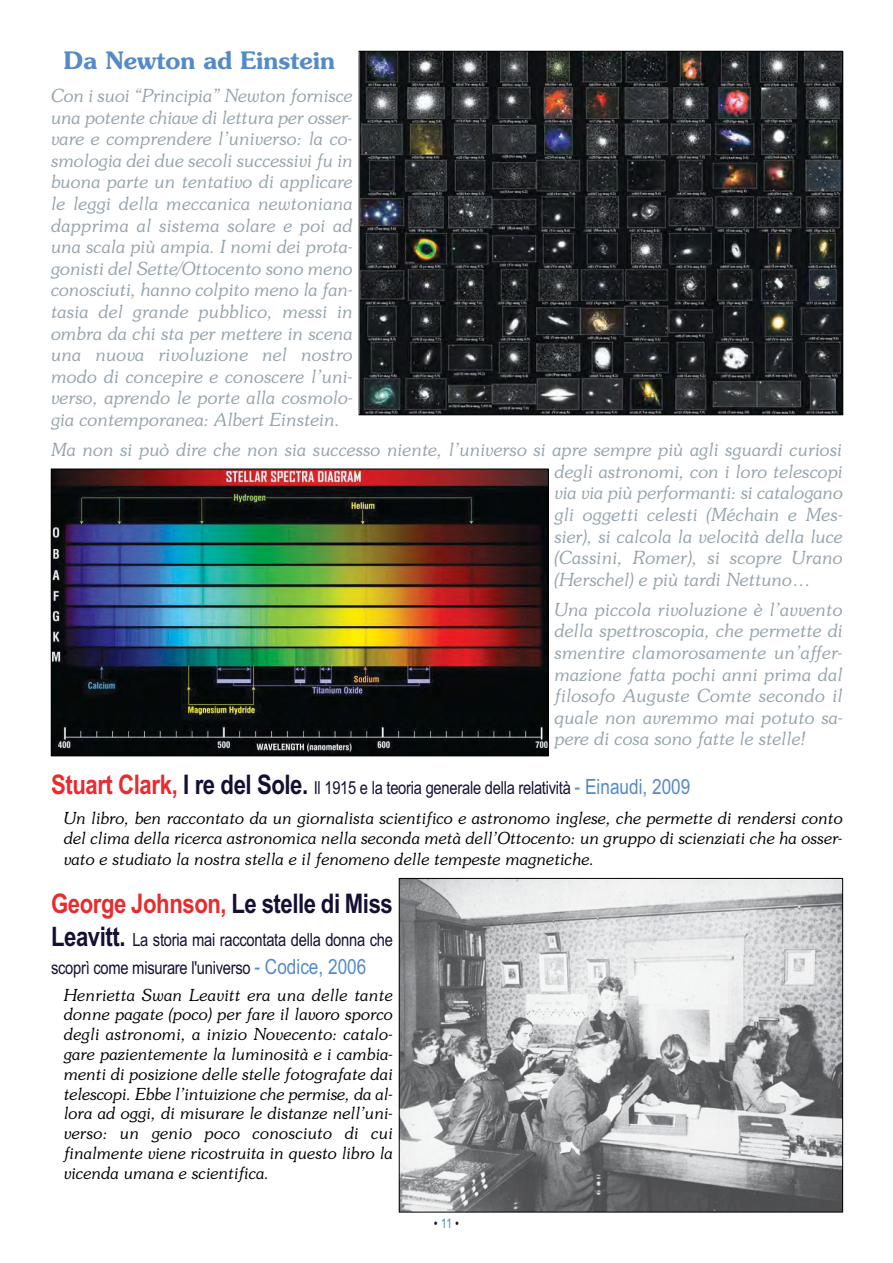
<style>
.page{position:relative;width:893px;height:1263px;background:#fff}
.page>*{position:absolute;margin:0;border:0;box-sizing:border-box;transform-origin:0 0}
.t1{font:700 27px "Arial Narrow";letter-spacing:-.015em;color:#e82c2e}
.t2{font:600 24px "Souvenir";color:#558ac8}
.t3{font:italic 300 18px/21.6px "Souvenir";letter-spacing:-.01em;color:#95a3ab;text-align:justify}
.t4{font:18px/28px "Arial Narrow";letter-spacing:-.015em;color:#150f33}
.t5{font:italic 300 16.5px/19.8px "Souvenir";letter-spacing:-.01em;color:#000;text-align:justify}
.t6{font:13.5px "Arial Narrow";color:#150f33}
.s1{font-weight:700;font-size:27px;color:#e82c2e}
.s2{font-weight:700;font-size:27px}
.s3{font-size:21px;color:#558ac8}
.s4{color:#150f33}
.s5{color:#558ac8}
</style>
<div class="page">
<img style="left:361px;top:53px;width:480px;height:360px">
<img style="left:53px;top:471px;width:493px;height:283px">
<div style="left:51px;top:469px;width:497px;height:287px;border:1px solid #000"></div>
<img style="left:401px;top:880px;width:440px;height:330px">
<div style="left:399px;top:878px;width:444px;height:334px;border:1px solid #000"></div>
<h2 class="t2" style="left:64px;top:47px;width:273px">Da Newton ad Einstein</h2>
<p class="t3" style="left:51px;top:85px;width:303px">Con i suoi “Principia” Newton fornisce una potente chiave di lettura per osser&shy;vare e comprendere l’universo: la co&shy;smologia dei due secoli successivi fu in buona parte un tentativo di applicare le leggi della meccanica newtoniana dapprima al sistema solare e poi ad una scala più ampia. I nomi dei prota&shy;gonisti del Sette/Ottocento sono meno conosciuti, hanno colpito meno la fan&shy;tasia del grande pubblico, messi in ombra da chi sta per mettere in scena una nuova rivoluzione nel nostro modo di concepire e conoscere l’uni&shy;verso, aprendo le porte alla cosmolo&shy;gia contemporanea: Albert Einstein.</p>
<p class="t3" style="left:554px;top:439px;width:290px;text-indent:-503px">Ma non si può dire che non sia successo niente, l’universo si apre sempre più agli sguardi curiosi degli astronomi, con i loro telescopi via via più performanti: si catalogano gli oggetti celesti (Méchain e Mes&shy;sier), si calcola la velocità della luce (Cassini, Romer), si scopre Urano (Herschel) e più tardi Nettuno…</p>
<p class="t3" style="left:554px;top:599px;width:290px">Una piccola rivoluzione è l’avvento della spettroscopia, che permette di smentire clamorosamente un’affer&shy;mazione fatta pochi anni prima dal filosofo Auguste Comte secondo il quale non avremmo mai potuto sa&shy;pere di cosa sono fatte le stelle!</p>
<p class="t4" style="left:51px;top:774px;width:641px"><span class="s1">Stuart Clark,</span> <span class="s2">I re del Sole.</span> Il 1915 e la teoria generale della relatività <span class="s3">- Einaudi, 2009</span></p>
<p class="t5" style="left:64px;top:808px;width:781px;line-height:20.4px">Un libro, ben raccontato da un giornalista scientifico e astronomo inglese, che permette di rendersi conto del clima della ricerca astronomica nella seconda metà dell’Ottocento: un gruppo di scienziati che ha osser&shy;vato e studiato la nostra stella e il fenomeno delle tempeste magnetiche.</p>
<h1 class="t1" style="left:51px;top:888px;width:343px">George Johnson, <span class="s4">Le stelle di Miss</span></h1>
<p class="t4" style="left:51px;top:926px;width:343px"><span class="s2">Leavitt.</span> La storia mai raccontata della donna che scoprì come misurare l'universo <span class="s3">- Codice, 2006</span></p>
<p class="t5" style="left:64px;top:985px;width:331px">Henrietta Swan Leavitt era una delle tante donne pagate (poco) per fare il lavoro sporco degli astronomi, a inizio Novecento: catalo&shy;gare pazientemente la luminosità e i cambia&shy;menti di posizione delle stelle fotografate dai telescopi. Ebbe l’intuizione che permise, da al&shy;lora ad oggi, di misurare le distanze nell’uni&shy;verso: un genio poco conosciuto di cui finalmente viene ricostruita in questo libro la vicenda umana e scientifica.</p>
<p class="t6" style="left:434px;top:1216px;width:27px">•<span class="s5">11</span>•</p>
</div>
